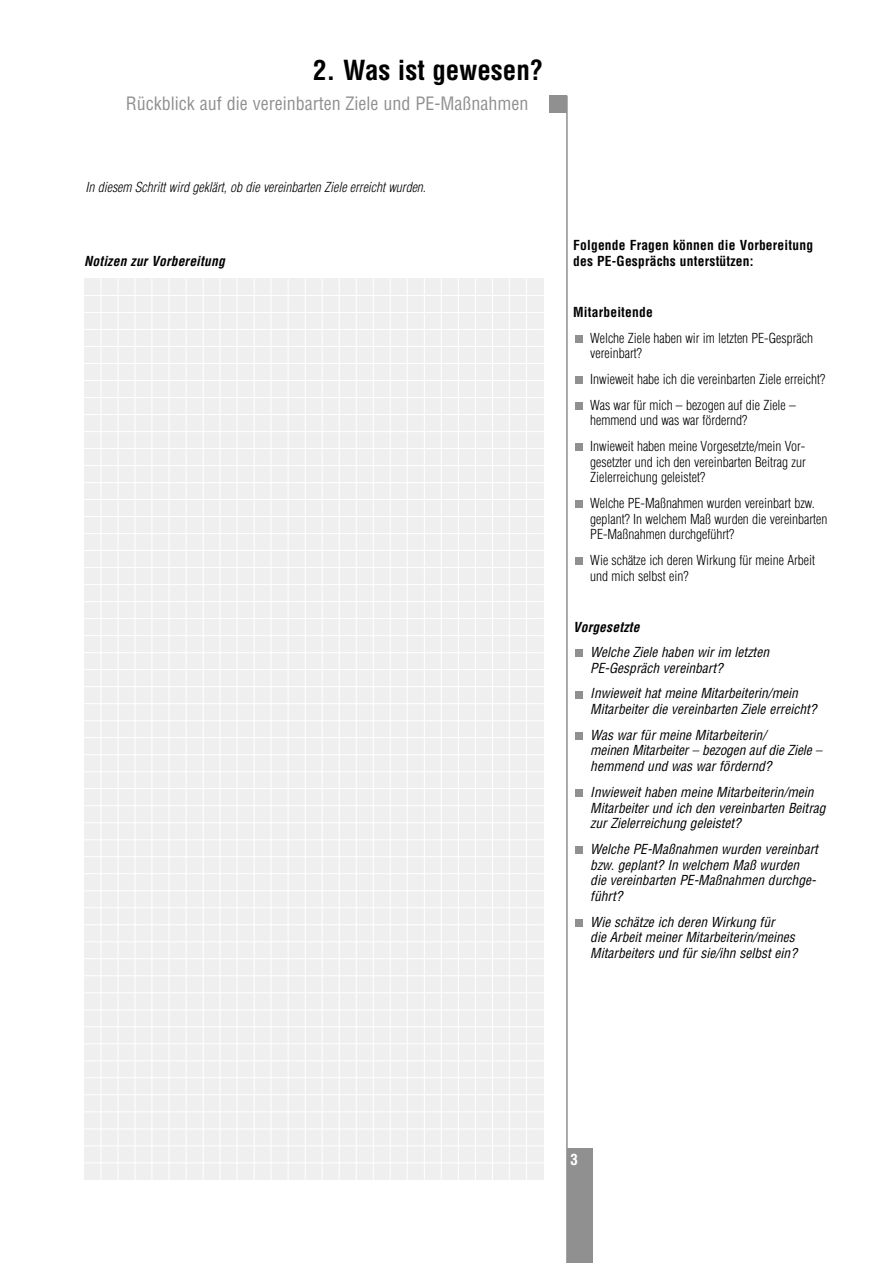
<style>
.page{position:relative;width:893px;height:1263px;background:#fff}
.page>*{position:absolute;margin:0;border:0;box-sizing:border-box;transform-origin:0 0}
.t1{font:700 condensed 27px "Helvetica";color:#000}
.t2{font:condensed 18px "Helvetica";color:#909090}
.t3{font:700 condensed 15px "Helvetica";color:#fff}
.t4{font:italic condensed 13.5px/15.8px "Helvetica";color:#000}
.t5{font:300 condensed 13.5px/15.8px "Helvetica";color:#000}
.t6{font:700 condensed 13.5px/15.8px "Helvetica";letter-spacing:.015em;color:#000}
.t7{font:italic 300 condensed 13.5px "Helvetica";color:#000}
.t8{font:italic 700 condensed 13.5px "Helvetica";letter-spacing:.015em;color:#000}
.s1{font-weight:300}
</style>
<div class="page">
<div style="left:550px;top:96px;width:17px;height:17px;background:#909090"></div>
<hr style="left:566px;top:96px;width:1px;height:1167px;background:#909090">
<div style="left:567px;top:1148px;width:25px;height:115px;background:#909090"></div>
<div style="left:574px;top:919px;width:8px;height:8px;background:#909090"></div>
<div style="left:574px;top:846px;width:8px;height:8px;background:#909090"></div>
<div style="left:574px;top:789px;width:8px;height:8px;background:#909090"></div>
<div style="left:574px;top:732px;width:8px;height:8px;background:#909090"></div>
<div style="left:574px;top:691px;width:8px;height:7px;background:#909090"></div>
<div style="left:574px;top:650px;width:8px;height:7px;background:#909090"></div>
<div style="left:574px;top:557px;width:8px;height:8px;background:#909090"></div>
<div style="left:574px;top:500px;width:8px;height:8px;background:#909090"></div>
<div style="left:574px;top:443px;width:8px;height:8px;background:#909090"></div>
<div style="left:574px;top:402px;width:8px;height:8px;background:#909090"></div>
<div style="left:574px;top:376px;width:8px;height:8px;background:#909090"></div>
<div style="left:574px;top:335px;width:8px;height:8px;background:#909090"></div>
<div style="left:84px;top:279px;width:459px;height:901px;background:#efefef"></div>
<hr style="left:100px;top:278px;width:1px;height:905px;background:#fff">
<hr style="left:117px;top:278px;width:1px;height:905px;background:#fff">
<hr style="left:134px;top:278px;width:2px;height:905px;background:#fff">
<hr style="left:151px;top:278px;width:1px;height:905px;background:#fff">
<hr style="left:168px;top:278px;width:1px;height:905px;background:#fff">
<hr style="left:185px;top:278px;width:2px;height:905px;background:#fff">
<hr style="left:203px;top:278px;width:1px;height:905px;background:#fff">
<hr style="left:219px;top:278px;width:1px;height:905px;background:#fff">
<hr style="left:236px;top:278px;width:2px;height:905px;background:#fff">
<hr style="left:254px;top:278px;width:1px;height:905px;background:#fff">
<hr style="left:270px;top:278px;width:1px;height:905px;background:#fff">
<hr style="left:287px;top:278px;width:2px;height:905px;background:#fff">
<hr style="left:305px;top:278px;width:1px;height:905px;background:#fff">
<hr style="left:321px;top:278px;width:1px;height:905px;background:#fff">
<hr style="left:338px;top:278px;width:2px;height:905px;background:#fff">
<hr style="left:356px;top:278px;width:1px;height:905px;background:#fff">
<hr style="left:373px;top:278px;width:1px;height:905px;background:#fff">
<hr style="left:389px;top:278px;width:2px;height:905px;background:#fff">
<hr style="left:407px;top:278px;width:1px;height:905px;background:#fff">
<hr style="left:424px;top:278px;width:1px;height:905px;background:#fff">
<hr style="left:440px;top:278px;width:2px;height:905px;background:#fff">
<hr style="left:458px;top:278px;width:1px;height:905px;background:#fff">
<hr style="left:475px;top:278px;width:1px;height:905px;background:#fff">
<hr style="left:492px;top:278px;width:1px;height:905px;background:#fff">
<hr style="left:509px;top:278px;width:1px;height:905px;background:#fff">
<hr style="left:526px;top:278px;width:1px;height:905px;background:#fff">
<hr style="left:84px;top:295px;width:459px;height:1px;background:#fff">
<hr style="left:84px;top:312px;width:459px;height:1px;background:#fff">
<hr style="left:84px;top:329px;width:459px;height:1px;background:#fff">
<hr style="left:84px;top:346px;width:459px;height:1px;background:#fff">
<hr style="left:84px;top:363px;width:459px;height:1px;background:#fff">
<hr style="left:84px;top:380px;width:459px;height:1px;background:#fff">
<hr style="left:84px;top:397px;width:459px;height:1px;background:#fff">
<hr style="left:84px;top:414px;width:459px;height:1px;background:#fff">
<hr style="left:84px;top:431px;width:459px;height:1px;background:#fff">
<hr style="left:84px;top:448px;width:459px;height:1px;background:#fff">
<hr style="left:84px;top:465px;width:459px;height:1px;background:#fff">
<hr style="left:84px;top:482px;width:459px;height:1px;background:#fff">
<hr style="left:84px;top:499px;width:459px;height:1px;background:#fff">
<hr style="left:84px;top:516px;width:459px;height:1px;background:#fff">
<hr style="left:84px;top:533px;width:459px;height:1px;background:#fff">
<hr style="left:84px;top:550px;width:459px;height:1px;background:#fff">
<hr style="left:84px;top:567px;width:459px;height:1px;background:#fff">
<hr style="left:84px;top:584px;width:459px;height:1px;background:#fff">
<hr style="left:84px;top:601px;width:459px;height:1px;background:#fff">
<hr style="left:84px;top:618px;width:459px;height:1px;background:#fff">
<hr style="left:84px;top:635px;width:459px;height:1px;background:#fff">
<hr style="left:84px;top:652px;width:459px;height:1px;background:#fff">
<hr style="left:84px;top:669px;width:459px;height:1px;background:#fff">
<hr style="left:84px;top:686px;width:459px;height:1px;background:#fff">
<hr style="left:84px;top:703px;width:459px;height:1px;background:#fff">
<hr style="left:84px;top:720px;width:459px;height:1px;background:#fff">
<hr style="left:84px;top:737px;width:459px;height:1px;background:#fff">
<hr style="left:84px;top:754px;width:459px;height:1px;background:#fff">
<hr style="left:84px;top:771px;width:459px;height:1px;background:#fff">
<hr style="left:84px;top:788px;width:459px;height:1px;background:#fff">
<hr style="left:84px;top:805px;width:459px;height:1px;background:#fff">
<hr style="left:84px;top:822px;width:459px;height:1px;background:#fff">
<hr style="left:84px;top:839px;width:459px;height:1px;background:#fff">
<hr style="left:84px;top:856px;width:459px;height:1px;background:#fff">
<hr style="left:84px;top:873px;width:459px;height:1px;background:#fff">
<hr style="left:84px;top:890px;width:459px;height:1px;background:#fff">
<hr style="left:84px;top:907px;width:459px;height:1px;background:#fff">
<hr style="left:84px;top:924px;width:459px;height:1px;background:#fff">
<hr style="left:84px;top:941px;width:459px;height:1px;background:#fff">
<hr style="left:84px;top:958px;width:459px;height:1px;background:#fff">
<hr style="left:84px;top:975px;width:459px;height:1px;background:#fff">
<hr style="left:84px;top:992px;width:459px;height:1px;background:#fff">
<hr style="left:84px;top:1009px;width:459px;height:1px;background:#fff">
<hr style="left:84px;top:1026px;width:459px;height:1px;background:#fff">
<hr style="left:84px;top:1043px;width:459px;height:1px;background:#fff">
<hr style="left:84px;top:1060px;width:459px;height:1px;background:#fff">
<hr style="left:84px;top:1077px;width:459px;height:1px;background:#fff">
<hr style="left:84px;top:1094px;width:459px;height:1px;background:#fff">
<hr style="left:84px;top:1111px;width:459px;height:1px;background:#fff">
<hr style="left:84px;top:1128px;width:459px;height:1px;background:#fff">
<hr style="left:84px;top:1145px;width:459px;height:1px;background:#fff">
<hr style="left:84px;top:1162px;width:459px;height:1px;background:#fff">
<h1 class="t1" style="left:313px;top:60px;width:232px">2. Was ist gewesen?</h1>
<h2 class="t2" style="left:126px;top:96px;width:404px">Rückblick auf die vereinbarten Ziele und PE-Maßnahmen</h2>
<p class="t7" style="left:85px;top:182px;width:342px">In diesem Schritt wird geklärt, ob die vereinbarten Ziele erreicht wurden.</p>
<p class="t8" style="left:84px;top:256px;width:142px">Notizen zur Vorbereitung</p>
<p class="t6" style="left:573px;top:239px;width:241px">Folgende Fragen können die Vorbereitung des PE-Gesprächs unterstützen:</p>
<p class="t6" style="left:573px;top:306px;width:81px">Mitarbeitende</p>
<p class="t5" style="left:590px;top:331px;width:224px">Welche Ziele haben wir im letzten PE-Gespräch vereinbart?</p>
<p class="t5" style="left:590px;top:367px;width:236px;line-height:25.5px">Inwieweit habe ich die vereinbarten Ziele erreicht?<br>Was war für mich – bezogen auf die Ziele –</p>
<p class="t5" style="left:590px;top:409px;width:217px;line-height:25.5px">hemmend und was war fördernd?<br>Inwieweit haben meine Vorgesetzte/mein Vor-</p>
<p class="t5" style="left:590px;top:455px;width:217px">gesetzter und ich den vereinbarten Beitrag zur<br>Zielerreichung geleistet?</p>
<p class="t5" style="left:590px;top:496px;width:239px">Welche PE-Maßnahmen wurden vereinbart bzw. geplant? In welchem Maß wurden die vereinbarten<br>PE-Maßnahmen durchgeführt?</p>
<p class="t5" style="left:590px;top:553px;width:226px">Wie schätze ich deren Wirkung für meine Arbeit und mich selbst ein?</p>
<p class="t8" style="left:573px;top:622px;width:68px">Vorgesetzte</p>
<p class="t4" style="left:590px;top:646px;width:180px">Welche Ziele haben wir im letzten<br>PE-Gespräch vereinbart?</p>
<p class="t4" style="left:590px;top:687px;width:228px">Inwieweit hat meine Mitarbeiterin/mein<br>Mitarbeiter die vereinbarten Ziele erreicht?</p>
<p class="t4" style="left:590px;top:728px;width:233px">Was war für meine Mitarbeiterin/<br>meinen Mitarbeiter <span class="s1">–</span> bezogen auf die Ziele <span class="s1">– </span>hemmend und was war fördernd?</p>
<p class="t4" style="left:590px;top:785px;width:237px">Inwieweit haben meine Mitarbeiterin/mein<br>Mitarbeiter und ich den vereinbarten Beitrag zur Zielerreichung geleistet?</p>
<p class="t4" style="left:590px;top:842px;width:229px">Welche PE-Maßnahmen wurden vereinbart bzw. geplant? In welchem Maß wurden die vereinbarten PE-Maßnahmen durchge&shy;führt?</p>
<p class="t4" style="left:590px;top:915px;width:208px">Wie schätze ich deren Wirkung für<br>die Arbeit meiner Mitarbeiterin/meines<br>Mitarbeiters und für sie/ihn selbst ein?</p>
<p class="t3" style="left:570px;top:1154px;width:9px">3</p>
</div>
